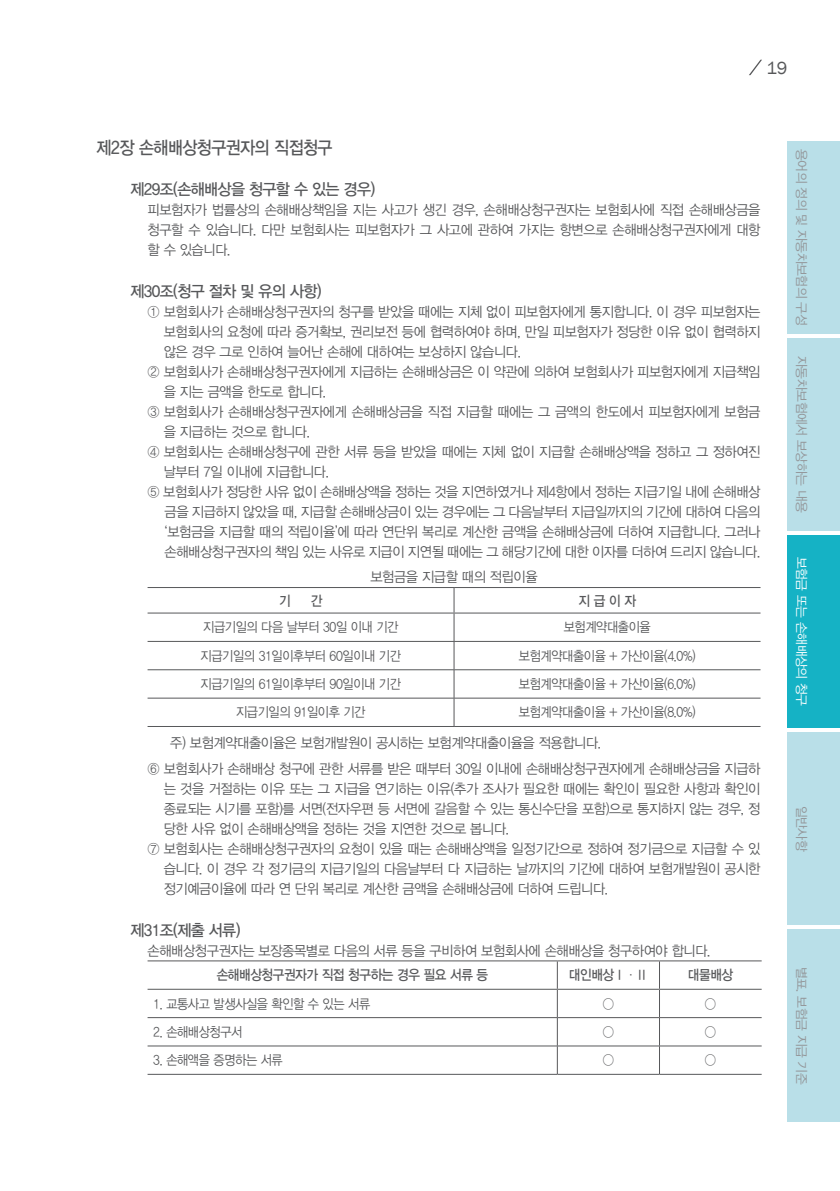
<style>
.page{position:relative;width:840px;height:1191px;background:#fff}
.page>*{position:absolute;margin:0;border:0;box-sizing:border-box;transform-origin:0 0}
.제1장_조{font:18px "YDVYGO Std 33";letter-spacing:-.03em;color:#57585a;scale:.9 1}
.t1{font:18px "Franklin Gothic";color:#57585a}
.조조{font:16px "YDVYGO Std 33";letter-spacing:-.04em;color:#57585a;scale:.95 1}
.본문_1{font:14px/20px "YDVYGO Std 32";letter-spacing:-.03em;color:#57585a;text-align:justify;scale:.95 1}
.본문_1_내어쓰기{font:14px/20px "YDVYGO Std 32";letter-spacing:-.03em;color:#57585a;text-align:justify;scale:.95 1}
.표하시라{font:14px "YDVYGO Std 33";letter-spacing:-.03em;color:#57585a;scale:.9 1}
.표내용{font:13.6px "YDVYGO Std 32";letter-spacing:-.03em;color:#57585a;scale:.9 1}
.t2{font:12.8px "YDVYGO Std 12";letter-spacing:-.03em;color:#939598}
.t3{font:12.8px "YDVYGO Std 12";letter-spacing:-.03em;color:#fff}
.s1{font-family:"YDVYGO Std 12"}
</style>
<div class="page">
<div style="left:787px;top:141px;width:52px;height:193px;background:#b9dfe8"></div>
<div style="left:787px;top:338px;width:52px;height:193px;background:#b9dfe8"></div>
<div style="left:787px;top:535px;width:52px;height:193px;background:#15b2c5"></div>
<div style="left:787px;top:732px;width:52px;height:193px;background:#b9dfe8"></div>
<div style="left:787px;top:929px;width:52px;height:193px;background:#b9dfe8"></div>
<svg style="left:749px;top:60px;width:12px;height:15px"></svg>
<hr style="left:147px;top:641px;width:307px;height:1px;background:#57585a">
<hr style="left:454px;top:641px;width:306px;height:1px;background:#57585a">
<hr style="left:147px;top:669px;width:307px;height:1px;background:#57585a">
<hr style="left:454px;top:669px;width:306px;height:1px;background:#57585a">
<hr style="left:147px;top:698px;width:307px;height:1px;background:#57585a">
<hr style="left:454px;top:698px;width:306px;height:1px;background:#57585a">
<svg style="left:453px;top:588px;width:1px;height:138px"></svg>
<hr style="left:147px;top:587px;width:307px;height:1px;background:#57585a">
<hr style="left:454px;top:587px;width:306px;height:1px;background:#57585a">
<hr style="left:147px;top:612px;width:307px;height:1px;background:#57585a">
<hr style="left:454px;top:612px;width:306px;height:1px;background:#57585a">
<hr style="left:147px;top:726px;width:307px;height:1px;background:#57585a">
<hr style="left:454px;top:726px;width:306px;height:1px;background:#57585a">
<hr style="left:147px;top:960px;width:410px;height:1px;background:#57585a">
<hr style="left:557px;top:960px;width:102px;height:1px;background:#57585a">
<hr style="left:659px;top:960px;width:102px;height:1px;background:#57585a">
<hr style="left:147px;top:988px;width:410px;height:1px;background:#57585a">
<hr style="left:557px;top:988px;width:102px;height:1px;background:#57585a">
<hr style="left:659px;top:988px;width:102px;height:1px;background:#57585a">
<svg style="left:556px;top:961px;width:1px;height:113px"></svg>
<hr style="left:147px;top:1017px;width:410px;height:1px;background:#57585a">
<hr style="left:557px;top:1017px;width:102px;height:1px;background:#57585a">
<hr style="left:659px;top:1017px;width:102px;height:1px;background:#57585a">
<hr style="left:147px;top:1045px;width:410px;height:1px;background:#57585a">
<hr style="left:557px;top:1045px;width:102px;height:1px;background:#57585a">
<hr style="left:659px;top:1045px;width:102px;height:1px;background:#57585a">
<hr style="left:147px;top:1074px;width:410px;height:1px;background:#57585a">
<hr style="left:557px;top:1074px;width:102px;height:1px;background:#57585a">
<hr style="left:659px;top:1074px;width:102px;height:1px;background:#57585a">
<p class="t1" style="left:766px;top:57px;width:22px">19</p>
<p class="제1장_조" style="left:96px;top:138px;width:263px">제2장 손해배상청구권자의 직접청구</p>
<p class="조조" style="left:130px;top:181px;width:259px">제29조(손해배상을 청구할 수 있는 경우)</p>
<p class="본문_1" style="left:147px;top:200px;width:646px">피보험자가 법률상의 손해배상책임을 지는 사고가 생긴 경우, 손해배상청구권자는 보험회사에 직접 손해배상금을 청구할 수 있습니다. 다만 보험회사는 피보험자가 그 사고에 관하여 가지는 항변으로 손해배상청구권자에게 대항 할 수 있습니다.</p>
<p class="조조" style="left:130px;top:283px;width:202px">제30조(청구 절차 및 유의 사항)</p>
<p class="본문_1" style="left:163px;top:302px;width:629px;text-indent:-16px">① 보험회사가 손해배상청구권자의 청구를 받았을 때에는 지체 없이 피보험자에게 통지합니다. 이 경우 피보험자는 보험회사의 요청에 따라 증거확보, 권리보전 등에 협력하여야 하며, 만일 피보험자가 정당한 이유 없이 협력하지 않은 경우 그로 인하여 늘어난 손해에 대하여는 보상하지 않습니다.</p>
<p class="본문_1" style="left:163px;top:362px;width:629px;text-indent:-16px">② 보험회사가 손해배상청구권자에게 지급하는 손해배상금은 이 약관에 의하여 보험회사가 피보험자에게 지급책임 을 지는 금액을 한도로 합니다.</p>
<p class="본문_1" style="left:163px;top:402px;width:629px;text-indent:-16px">③ 보험회사가 손해배상청구권자에게 손해배상금을 직접 지급할 때에는 그 금액의 한도에서 피보험자에게 보험금 을 지급하는 것으로 합니다.</p>
<p class="본문_1" style="left:163px;top:442px;width:629px;text-indent:-16px">④ 보험회사는 손해배상청구에 관한 서류 등을 받았을 때에는 지체 없이 지급할 손해배상액을 정하고 그 정하여진 날부터 7일 이내에 지급합니다.</p>
<p class="본문_1_내어쓰기" style="left:164px;top:482px;width:628px;text-indent:-17px">⑤ 보험회사가 정당한 사유 없이 손해배상액을 정하는 것을 지연하였거나 제4항에서 정하는 지급기일 내에 손해배상 금을 지급하지 않았을 때, 지급할 손해배상금이 있는 경우에는 그 다음날부터 지급일까지의 기간에 대하여 다음의 ‘보험금을 지급할 때의 적립이율’에 따라 연단위 복리로 계산한 금액을 손해배상금에 더하여 지급합니다. 그러나 손해배상청구권자의 책임 있는 사유로 지급이 지연될 때에는 그 해당기간에 대한 이자를 더하여 드리지 않습니다.</p>
<p class="본문_1_내어쓰기" style="left:370px;top:567px;width:177px">보험금을 지급할 때의 적립이율</p>
<p class="표하시라" style="left:279px;top:593px;width:14px">기</p>
<p class="표하시라" style="left:310px;top:593px;width:14px">간</p>
<p class="표하시라" style="left:578px;top:593px;width:65px">지 급 이 자</p>
<p class="표내용" style="left:203px;top:620px;width:218px">지급기일의 다음 날부터 30일 이내 기간</p>
<p class="표내용" style="left:563px;top:620px;width:98px">보험계약대출이율</p>
<p class="표내용" style="left:200px;top:648px;width:224px">지급기일의 31일이후부터 60일이내 기간</p>
<p class="표내용" style="left:518px;top:648px;width:198px">보험계약대출이율 + 가산이율(4.0%)</p>
<p class="표내용" style="left:200px;top:677px;width:224px">지급기일의 61일이후부터 90일이내 기간</p>
<p class="표내용" style="left:518px;top:677px;width:198px">보험계약대출이율 + 가산이율(6.0%)</p>
<p class="표내용" style="left:236px;top:705px;width:145px">지급기일의 91일이후 기간</p>
<p class="표내용" style="left:518px;top:705px;width:198px">보험계약대출이율 + 가산이율(8.0%)</p>
<p class="본문_1" style="left:170px;top:733px;width:455px">주) 보험계약대출이율은 보험개발원이 공시하는 보험계약대출이율을 적용합니다.</p>
<p class="본문_1" style="left:163px;top:758px;width:629px;text-indent:-16px">⑥ 보험회사가 손해배상 청구에 관한 서류를 받은 때부터 30일 이내에 손해배상청구권자에게 손해배상금을 지급하 는 것을 거절하는 이유 또는 그 지급을 연기하는 이유(추가 조사가 필요한 때에는 확인이 필요한 사항과 확인이 종료되는 시기를 포함)를 서면(전자우편 등 서면에 갈음할 수 있는 통신수단을 포함)으로 통지하지 않는 경우, 정 당한 사유 없이 손해배상액을 정하는 것을 지연한 것으로 봅니다.</p>
<p class="본문_1" style="left:163px;top:838px;width:629px;text-indent:-16px">⑦ 보험회사는 손해배상청구권자의 요청이 있을 때는 손해배상액을 일정기간으로 정하여 정기금으로 지급할 수 있 습니다. 이 경우 각 정기금의 지급기일의 다음날부터 다 지급하는 날까지의 기간에 대하여 보험개발원이 공시한 정기예금이율에 따라 연 단위 복리로 계산한 금액을 손해배상금에 더하여 드립니다.</p>
<p class="조조" style="left:130px;top:921px;width:117px">제31조(제출 서류)</p>
<p class="본문_1" style="left:147px;top:940px;width:594px">손해배상청구권자는 보장종목별로 다음의 서류 등을 구비하여 보험회사에 손해배상을 청구하여야 합니다.</p>
<p class="표하시라" style="left:216px;top:968px;width:303px">손해배상청구권자가 직접 청구하는 경우 필요 서류 등</p>
<p class="표하시라" style="left:568px;top:968px;width:89px">대인배상Ⅰ<span class="s1">·</span>Ⅱ</p>
<p class="표하시라" style="left:687px;top:968px;width:52px">대물배상</p>
<p class="표내용" style="left:153px;top:996px;width:242px">1. 교통사고 발생사실을 확인할 수 있는 서류</p>
<p class="표내용" style="left:602px;top:996px;width:14px">◯</p>
<p class="표내용" style="left:704px;top:996px;width:14px">◯</p>
<p class="표내용" style="left:153px;top:1025px;width:101px">2. 손해배상청구서</p>
<p class="표내용" style="left:602px;top:1025px;width:14px">◯</p>
<p class="표내용" style="left:704px;top:1025px;width:14px">◯</p>
<p class="표내용" style="left:153px;top:1053px;width:145px">3. 손해액을 증명하는 서류</p>
<p class="표내용" style="left:602px;top:1053px;width:14px">◯</p>
<p class="표내용" style="left:704px;top:1053px;width:14px">◯</p>
<p class="t2" style="left:807px;top:149px;width:178px;rotate:90deg">용어의 정의 및 자동차보험의 구성</p>
<p class="t2" style="left:807px;top:356px;width:158px;rotate:90deg">자동차보험에서 보상하는 내용</p>
<p class="t3" style="left:807px;top:556px;width:151px;rotate:90deg">보험금 또는 손해배상의 청구</p>
<p class="t2" style="left:807px;top:805px;width:47px;rotate:90deg">일반사항</p>
<p class="t2" style="left:807px;top:966px;width:120px;rotate:90deg">별표. 보험금 지급 기준</p>
</div>
